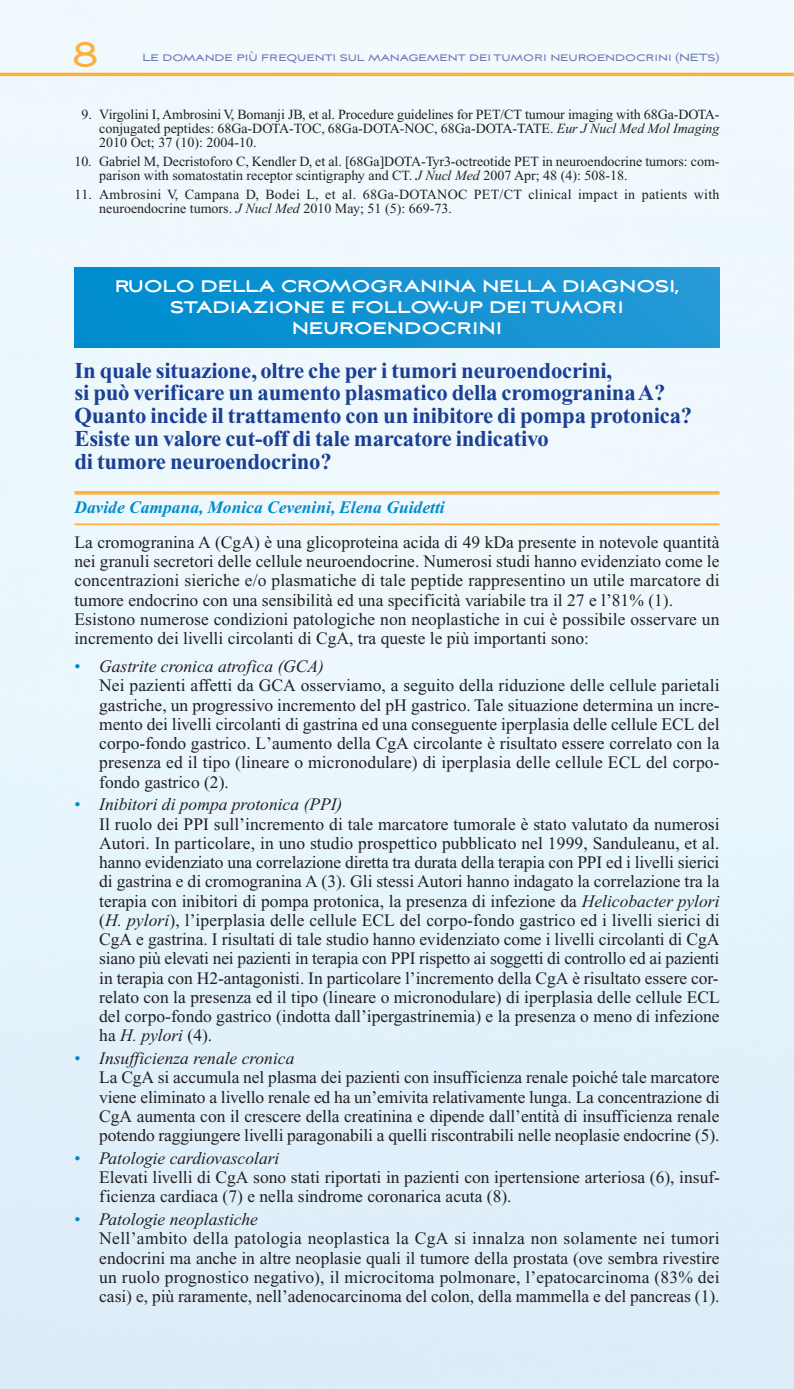
<style>
.page{position:relative;width:794px;height:1389px;background:#fff}
.page>*{position:absolute;margin:0;border:0;box-sizing:border-box;transform-origin:0 0}
.t1{font:42px "Aviano Sans";color:#fbb03f}
.t2{font:700 22.75px/22.8px "Times New Roman";letter-spacing:-.01em;color:#1b3f94}
.t3{font:700 21px/21px "Aviano Sans";letter-spacing:-.01em;color:#fff;text-align:center}
.t4{font:17.5px/19.2px "Times New Roman";color:#231f20}
.t5{font:italic 700 17.5px "Times New Roman";color:#008bcf}
.t6{font:14px/14px "Times New Roman";color:#231f20;text-align:justify}
.t7{font:14px/14px "Times New Roman";letter-spacing:.02em;color:#231f20}
.t8{font:13.12px "Aviano Sans";letter-spacing:-.01em;color:#6f76b5}
.s1{font-style:italic}
.s2{color:#008bcf}
</style>
<div class="page">
<img style="left:0;top:0;width:794px;height:1389px">
<hr style="left:0;top:73px;width:794px;height:3px;background:#fbb03f">
<div style="left:74px;top:268px;width:645px;height:79px;background:linear-gradient(to right,#008ccf,#2599d5)"></div>
<hr style="left:74px;top:523px;width:645px;height:2px;background:#fbb03f">
<svg style="left:74px;top:491px;width:645px;height:4px;background:#f9b856"></svg>
<h1 class="t1" style="left:72px;top:27px;width:29px">8</h1>
<p class="t8" style="left:142px;top:49px;width:578px">Le domande più frequenti sul management dei tumori neuroendocrini (NETs)</p>
<p class="t6" style="left:99px;top:108px;width:622px;text-indent:-18px">9. Virgolini I, Ambrosini V, Bomanji JB, et al. Procedure guidelines for PET/CT tumour imaging with 68Ga-DOTA&shy;conjugated peptides: 68Ga-DOTA-TOC, 68Ga-DOTA-NOC, 68Ga-DOTA-TATE. <span class="s1">Eur J Nucl Med Mol Imaging </span>2010 Oct; 37 (10): 2004-10.</p>
<p class="t6" style="left:99px;top:155px;width:622px;text-indent:-25px">10. Gabriel M, Decristoforo C, Kendler D, et al. [68Ga]DOTA-Tyr3-octreotide PET in neuroendocrine tumors: com&shy;parison with somatostatin receptor scintigraphy and CT. <span class="s1">J Nucl Med</span> 2007 Apr; 48 (4): 508-18.</p>
<p class="t7" style="left:99px;top:188px;width:622px;text-indent:-25px">11. Ambrosini V, Campana D, Bodei L, et al. 68Ga-DOTANOC PET/CT clinical impact in patients with neuroendocrine tumors. <span class="s1">J Nucl Med</span> 2010 May; 51 (5): 669-73.</p>
<p class="t3" style="left:115px;top:274px;width:566px">RUOLO DELLA CROMOGRANINA NELLA DIAGNOSI,<br>STADIAZIONE E FOLLOW-UP DEI TUMORI<br>NEUROENDOCRINI</p>
<p class="t2" style="left:74px;top:361px;width:619px">In quale situazione, oltre che per i tumori neuroendocrini,<br>si può verificare un aumento plasmatico della cromogranina A?<br>Quanto incide il trattamento con un inibitore di pompa protonica?<br>Esiste un valore cut-off di tale marcatore indicativo<br>di tumore neuroendocrino?</p>
<p class="t5" style="left:74px;top:501px;width:372px">Davide Campana, Monica Cevenini, Elena Guidetti</p>
<p class="t4" style="left:74px;top:534px;width:646px">La cromogranina A (CgA) è una glicoproteina acida di 49 kDa presente in notevole quantità nei granuli secretori delle cellule neuroendocrine. Numerosi studi hanno evidenziato come le concentrazioni sieriche e/o plasmatiche di tale peptide rappresentino un utile marcatore di tumore endocrino con una sensibilità ed una specificità variabile tra il 27 e l’81% (1).<br>Esistono numerose condizioni patologiche non neoplastiche in cui è possibile osservare un incremento dei livelli circolanti di CgA, tra queste le più importanti sono:</p>
<p class="t4" style="left:99px;top:658px;width:622px;text-indent:-25px"><span class="s2">•</span> <span class="s1">Gastrite cronica atrofica (GCA)<br></span>Nei pazienti affetti da GCA osserviamo, a seguito della riduzione delle cellule parietali gastriche, un progressivo incremento del pH gastrico. Tale situazione determina un incre&shy;mento dei livelli circolanti di gastrina ed una conseguente iperplasia delle cellule ECL del corpo-fondo gastrico. L’aumento della CgA circolante è risultato essere correlato con la presenza ed il tipo (lineare o micronodulare) di iperplasia delle cellule ECL del corpo&shy;fondo gastrico (2).</p>
<p class="t4" style="left:99px;top:797px;width:622px;text-indent:-25px"><span class="s2">•</span> <span class="s1">Inibitori di pompa protonica (PPI)<br></span>Il ruolo dei PPI sull’incremento di tale marcatore tumorale è stato valutato da numerosi Autori. In particolare, in uno studio prospettico pubblicato nel 1999, Sanduleanu, et al. hanno evidenziato una correlazione diretta tra durata della terapia con PPI ed i livelli sierici di gastrina e di cromogranina A (3). Gli stessi Autori hanno indagato la correlazione tra la terapia con inibitori di pompa protonica, la presenza di infezione da <span class="s1">Helicobacter pylori </span>(<span class="s1">H. pylori</span>), l’iperplasia delle cellule ECL del corpo-fondo gastrico ed i livelli sierici di CgA e gastrina. I risultati di tale studio hanno evidenziato come i livelli circolanti di CgA siano più elevati nei pazienti in terapia con PPI rispetto ai soggetti di controllo ed ai pazienti in terapia con H2-antagonisti. In particolare l’incremento della CgA è risultato essere cor&shy;relato con la presenza ed il tipo (lineare o micronodulare) di iperplasia delle cellule ECL del corpo-fondo gastrico (indotta dall’ipergastrinemia) e la presenza o meno di infezione ha <span class="s1">H. pylori</span> (4).</p>
<p class="t4" style="left:99px;top:1050px;width:622px;text-indent:-25px"><span class="s2">•</span> <span class="s1">Insufficienza renale cronica<br></span>La CgA si accumula nel plasma dei pazienti con insufficienza renale poiché tale marcatore viene eliminato a livello renale ed ha un’emivita relativamente lunga. La concentrazione di CgA aumenta con il crescere della creatinina e dipende dall’entità di insufficienza renale potendo raggiungere livelli paragonabili a quelli riscontrabili nelle neoplasie endocrine (5).</p>
<p class="t4" style="left:99px;top:1150px;width:622px;text-indent:-25px"><span class="s2">•</span> <span class="s1">Patologie cardiovascolari<br></span>Elevati livelli di CgA sono stati riportati in pazienti con ipertensione arteriosa (6), insuf&shy;ficienza cardiaca (7) e nella sindrome coronarica acuta (8).</p>
<p class="t4" style="left:99px;top:1211px;width:622px;text-indent:-25px"><span class="s2">•</span> <span class="s1">Patologie neoplastiche<br></span>Nell’ambito della patologia neoplastica la CgA si innalza non solamente nei tumori endocrini ma anche in altre neoplasie quali il tumore della prostata (ove sembra rivestire un ruolo prognostico negativo), il microcitoma polmonare, l’epatocarcinoma (83% dei casi) e, più raramente, nell’adenocarcinoma del colon, della mammella e del pancreas (1).</p>
</div>
